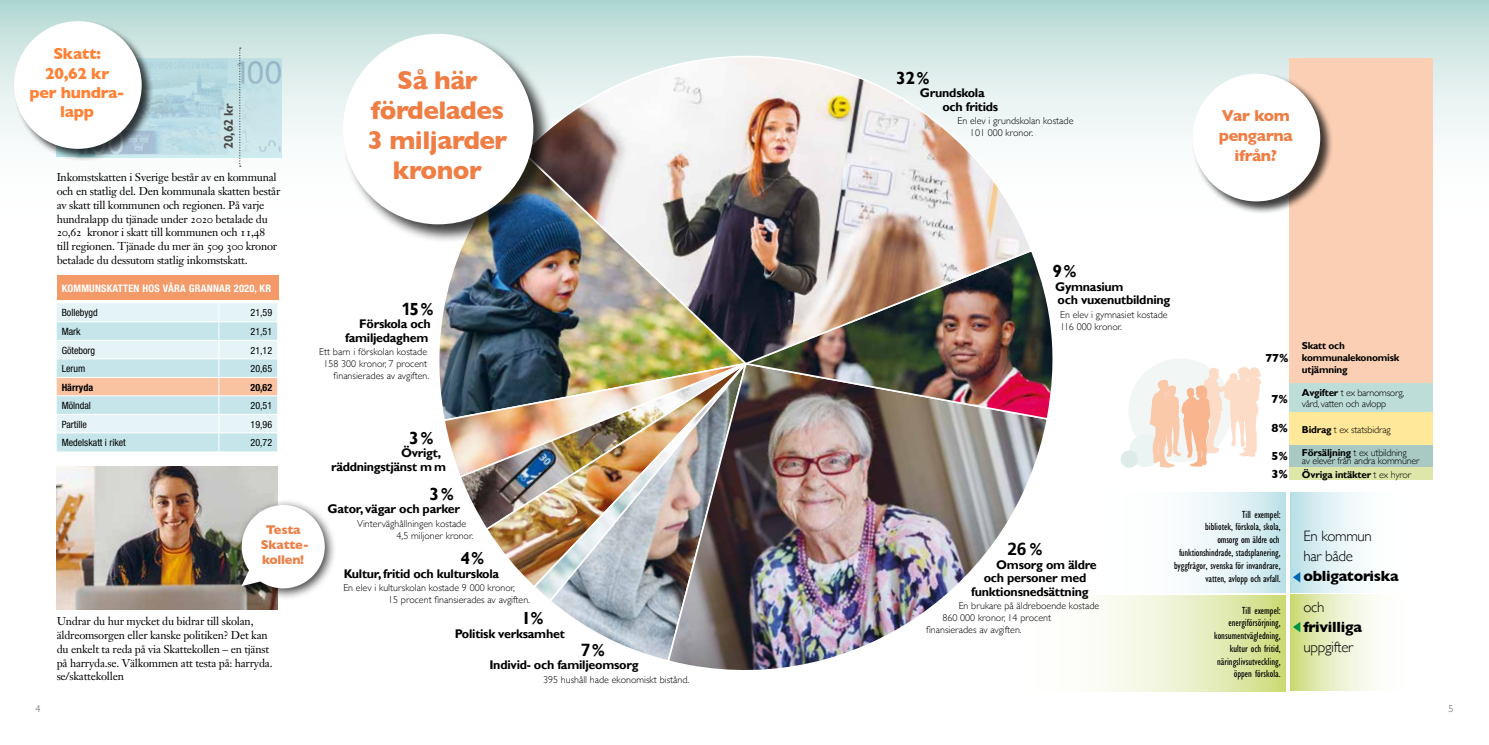
<style>
.page{position:relative;width:1489px;height:745px;background:#fff}
.page>*{position:absolute;margin:0;border:0;box-sizing:border-box;transform-origin:0 0}
.t1{font:700 26.12px/29.9px "Gill Sans";letter-spacing:-.02em;color:#ef7d44;text-align:center}
.t2{font:700 17.5px "Gill Sans";color:#000}
.t3{font:700 17.5px "Frutiger LT Std";color:#000}
.t4{font:700 16.12px/19.1px "Gill Sans";letter-spacing:-.02em;color:#ff8135;text-align:center}
.t5{font:700 16.12px/20px "Gill Sans";letter-spacing:-.02em;color:#ef7d44;text-align:center}
.t6{font:300 15px/20px "Gill Sans";letter-spacing:-.02em;color:#000}
.t7{font:700 15px "Gill Sans";letter-spacing:-.02em;color:#000}
.t8{font:700 12.88px/15px "Gill Sans";letter-spacing:-.02em;color:#ef7d44;text-align:center}
.t9{font:700 12.5px/13.8px "Gill Sans";letter-spacing:-.02em;color:#000}
.t10{font:700 12.5px "Gill Sans";color:#4a4a49}
.t11{font:700 11.88px/18.5px "Gill Sans";color:#000}
.t12{font:11.25px/13.8px "Janson Text";letter-spacing:-.02em;color:#000}
.t13{font:condensed 10.62px/12.8px "Gill Sans";color:#000;text-align:right}
.t14{font:700 condensed 10.38px "Helvetica Neue";letter-spacing:.02em;color:#fff}
.t15{font:300 10px/12px "Gill Sans";color:#000}
.t16{font:condensed 10px "Helvetica Neue";color:#000}
.t17{font:300 10px/8.8px "Gill Sans";letter-spacing:-.02em;color:#000}
.t18{font:700 10px/11.9px "Gill Sans";letter-spacing:-.02em;color:#000}
.t19{font:300 10px/10.5px "Gill Sans";letter-spacing:-.03em;color:#000}
.t20{font:700 condensed 10px "Helvetica Neue";color:#000}
.t21{font:300 10px "Gill Sans";color:#575756}
.s1{font-family:"Janson Text Roman SC"}
.s2{font-family:"Frutiger LT Std"}
.s3{font-family:"Gill Sans"}
.s4{font-weight:700}
.s5{font-weight:300}
</style>
<div class="page">
<div style="left:1128px;top:358px;width:103px;height:104px;background:#f2f7f6;border-radius:50%"></div>
<div style="left:1129px;top:434px;width:32px;height:32px;background:#eaf4f3;border-radius:50%"></div>
<div style="left:1120px;top:450px;width:17px;height:17px;background:#deebe8;border-radius:50%"></div>
<svg style="left:1149px;top:367px;width:112px;height:100px"></svg>
<div style="left:1289px;top:383px;width:143px;height:29px;background:#bdddd8"></div>
<svg style="left:0;top:0;width:1488px;height:251px"></svg>
<div style="left:1289px;top:59px;width:143px;height:324px;background:#fbcfb4"></div>
<div style="left:1289px;top:412px;width:143px;height:33px;background:#ffe899"></div>
<div style="left:1289px;top:445px;width:143px;height:21px;background:#a8cac3"></div>
<div style="left:1289px;top:466px;width:143px;height:13px;background:#dee7a9"></div>
<div style="left:1191px;top:73px;width:142px;height:141px;background:#000;opacity:.75"></div>
<div style="left:1192px;top:74px;width:128px;height:127px;background:#fff;border-radius:50%"></div>
<div style="left:57px;top:275px;width:221px;height:25px;background:#f49a68"></div>
<img style="left:155px;top:58px;width:127px;height:96px">
<div style="left:13px;top:21px;width:142px;height:141px;background:#000;opacity:.75"></div>
<div style="left:14px;top:21px;width:128px;height:128px;background:#fff;border-radius:50%"></div>
<img style="left:57px;top:466px;width:220px;height:143px">
<svg style="left:57px;top:303px;width:220px;height:148px;background:#d9e7e7"></svg>
<div style="left:236px;top:498px;width:101px;height:102px;background:#000;opacity:.75"></div>
<svg style="left:241px;top:504px;width:84px;height:84px"></svg>
<svg style="left:1098px;top:595px;width:187px;height:95px;background:#e7eec3"></svg>
<svg style="left:1192px;top:492px;width:93px;height:100px"></svg>
<svg style="left:1290px;top:492px;width:71px;height:100px"></svg>
<svg style="left:1290px;top:594px;width:86px;height:96px;background:#e6edc0"></svg>
<svg style="left:1292px;top:571px;width:8px;height:11px"></svg>
<svg style="left:1292px;top:621px;width:8px;height:11px"></svg>
<svg style="left:239px;top:47px;width:2px;height:120px"></svg>
<img style="left:426px;top:243px;width:95px;height:158px">
<svg style="left:442px;top:361px;width:16px;height:107px"></svg>
<svg style="left:458px;top:361px;width:26px;height:162px"></svg>
<img style="left:484px;top:361px;width:48px;height:223px">
<img style="left:532px;top:366px;width:16px;height:232px">
<img style="left:548px;top:366px;width:118px;height:294px">
<img style="left:666px;top:366px;width:381px;height:304px">
<img style="left:743px;top:248px;width:315px;height:172px">
<img style="left:521px;top:24px;width:512px;height:342px">
<div style="left:342px;top:33px;width:210px;height:210px;background:#000;opacity:.75"></div>
<div style="left:343px;top:34px;width:190px;height:190px;background:#fff;border-radius:50%"></div>
<h3 class="t4" style="left:30px;top:44px;width:97px">Skatt:<br>20,62 kr per hundra&shy;lapp</h3>
<p class="t10" style="left:221px;top:149px;width:47px;rotate:-90deg">20,62 kr</p>
<p class="t12" style="left:57px;top:170px;width:225px">Inkomstskatten i Sverige består av en kommunal och en statlig del. Den kommunala skatten består av skatt till kommunen och regionen. På varje hundralapp du tjänade under <span class="s1">2020</span> betalade du <span class="s1">20,62</span> kronor i skatt till kommunen och <span class="s1">11,48 </span>till regionen. Tjänade du mer än <span class="s1">509 300</span> kronor betalade du dessutom statlig inkomstskatt.</p>
<p class="t14" style="left:62px;top:282px;width:211px">KOMMUNSKATTEN HOS VÅRA GRANNAR 2020, KR</p>
<p class="t16" style="left:62px;top:307px;width:38px">Bollebygd</p>
<p class="t16" style="left:250px;top:307px;width:23px">21,59</p>
<p class="t16" style="left:62px;top:325px;width:20px">Mark</p>
<p class="t16" style="left:250px;top:325px;width:23px">21,51</p>
<p class="t16" style="left:62px;top:344px;width:35px">Göteborg</p>
<p class="t16" style="left:250px;top:344px;width:23px">21,12</p>
<p class="t16" style="left:62px;top:362px;width:25px">Lerum</p>
<p class="t16" style="left:250px;top:362px;width:23px">20,65</p>
<p class="t20" style="left:62px;top:380px;width:33px">Härryda</p>
<p class="t20" style="left:250px;top:380px;width:23px">20,62</p>
<p class="t16" style="left:62px;top:399px;width:31px">Mölndal</p>
<p class="t16" style="left:250px;top:399px;width:23px">20,51</p>
<p class="t16" style="left:62px;top:418px;width:27px">Partille</p>
<p class="t16" style="left:250px;top:418px;width:23px">19,96</p>
<p class="t16" style="left:62px;top:436px;width:66px">Medelskatt i riket</p>
<p class="t16" style="left:250px;top:436px;width:23px">20,72</p>
<p class="t8" style="left:261px;top:522px;width:50px">Testa<br>Skatte&shy;kollen!</p>
<p class="t12" style="left:57px;top:614px;width:217px">Undrar du hur mycket du bidrar till skolan, äldreomsorgen eller kanske politiken? Det kan du enkelt ta reda på via Skattekollen – en tjänst på harryda.se. Välkommen att testa på: harryda. se/skattekollen</p>
<h1 class="t1" style="left:367px;top:65px;width:141px">Så här fördelades<br>3 miljarder kronor</h1>
<h2 class="t2" style="left:401px;top:298px;width:34px"><span class="s2">1</span>5%</h2>
<p class="t9" style="left:345px;top:317px;width:87px;text-align:right">Förskola och familjedaghem</p>
<p class="t15" style="left:319px;top:345px;width:111px;text-align:right">Ett barn i förskolan kostade<br>158 300 kronor, 7 procent finansierades av avgiften.</p>
<h2 class="t2" style="left:409px;top:427px;width:26px">3 %</h2>
<p class="t9" style="left:331px;top:446px;width:116px;text-indent:70px">Övrigt, räddningstjänst m m</p>
<h2 class="t2" style="left:429px;top:483px;width:26px">3 %</h2>
<p class="t9" style="left:327px;top:502px;width:134px">Gator, vägar och parker</p>
<p class="t15" style="left:396px;top:516px;width:78px;text-indent:-39px">Vinterväghållningen kostade<br>4,5 miljoner kronor.</p>
<h2 class="t2" style="left:460px;top:547px;width:25px">4%</h2>
<p class="t9" style="left:344px;top:567px;width:157px">Kultur, fritid och kulturskola</p>
<p class="t15" style="left:388px;top:581px;width:143px;text-indent:-45px">En elev i kulturskolan kostade 9 000 kronor,<br>15 procent finansierades av avgiften.</p>
<h2 class="t2" style="left:521px;top:607px;width:23px">1%</h2>
<p class="t9" style="left:455px;top:626px;width:111px">Politisk verksamhet</p>
<h2 class="t3" style="left:581px;top:638px;width:25px">7<span class="s3">%</span></h2>
<p class="t9" style="left:489px;top:658px;width:150px">Individ- och familjeomsorg</p>
<p class="t15" style="left:543px;top:672px;width:148px">395 hushåll hade ekonomiskt bistånd.</p>
<h2 class="t2" style="left:896px;top:67px;width:35px">32%</h2>
<p class="t9" style="left:942px;top:87px;width:57px;text-indent:-22px">Grundskola och fritids</p>
<p class="t15" style="left:969px;top:115px;width:105px;text-indent:-12px">En elev i grundskolan kostade<br>101 000 kronor.</p>
<h3 class="t5" style="left:1218px;top:105px;width:76px">Var kom pengarna ifrån?</h3>
<h2 class="t2" style="left:1052px;top:260px;width:25px">9%</h2>
<p class="t9" style="left:1055px;top:279px;width:117px">Gymnasium<br>och vuxenutbildning</p>
<p class="t15" style="left:1060px;top:307px;width:109px">En elev i gymnasiet kostade<br>116 000 kronor.</p>
<p class="t11" style="left:1265px;top:348px;width:25px">77%</p>
<p class="t11" style="left:1271px;top:389px;width:18px">7%</p>
<p class="t11" style="left:1271px;top:418px;width:18px">8%</p>
<p class="t11" style="left:1271px;top:446px;width:18px">5%<br>3%</p>
<h2 class="t3" style="left:1007px;top:538px;width:36px">26<span class="s3">%</span></h2>
<p class="t9" style="left:996px;top:557px;width:102px">Omsorg om äldre</p>
<p class="t9" style="left:983px;top:571px;width:104px">och personer med</p>
<p class="t9" style="left:971px;top:585px;width:119px">funktionsnedsättning</p>
<p class="t15" style="left:958px;top:599px;width:142px">En brukare på äldreboende kostade</p>
<p class="t15" style="left:942px;top:611px;width:110px">860 000 kronor, 14 procent</p>
<p class="t15" style="left:926px;top:623px;width:97px">finansierades av avgiften.</p>
<p class="t13" style="left:1173px;top:508px;width:108px">Till exempel:<br>bibliotek, förskola, skola,<br>omsorg om äldre och funktionshindrade, stadsplanering, byggfrågor, svenska för invandrare, vatten, avlopp och avfall.</p>
<p class="t13" style="left:1213px;top:603px;width:68px">Till exempel: energiförsörjning, konsumentvägledning, kultur och fritid, näringslivsutveckling, öppen förskola.</p>
<p class="t18" style="left:1301px;top:340px;width:99px">Skatt och kommunalekonomisk utjämning</p>
<p class="t19" style="left:1301px;top:387px;width:104px"><span class="s4">Avgifter</span> t ex barnomsorg, vård, vatten och avlopp</p>
<p class="t17" style="left:1301px;top:424px;width:90px"><span class="s4">Bidrag</span> t ex statsbidrag</p>
<p class="t17" style="left:1301px;top:447px;width:119px"><span class="s4">Försäljning</span> t ex utbildning<br>av elever från andra kommuner</p>
<p class="t18" style="left:1301px;top:468px;width:110px">Övriga intäkter <span class="s5">t ex hyror</span></p>
<h3 class="t6" style="left:1303px;top:525px;width:70px">En kommun har både</h3>
<h3 class="t7" style="left:1303px;top:563px;width:97px">obligatoriska</h3>
<h3 class="t6" style="left:1303px;top:595px;width:23px">och</h3>
<h3 class="t7" style="left:1303px;top:614px;width:60px">frivilliga</h3>
<h3 class="t6" style="left:1303px;top:635px;width:51px">uppgifter</h3>
<p class="t21" style="left:35px;top:700px;width:6px">4</p>
<p class="t21" style="left:1448px;top:700px;width:6px">5</p>
</div>
